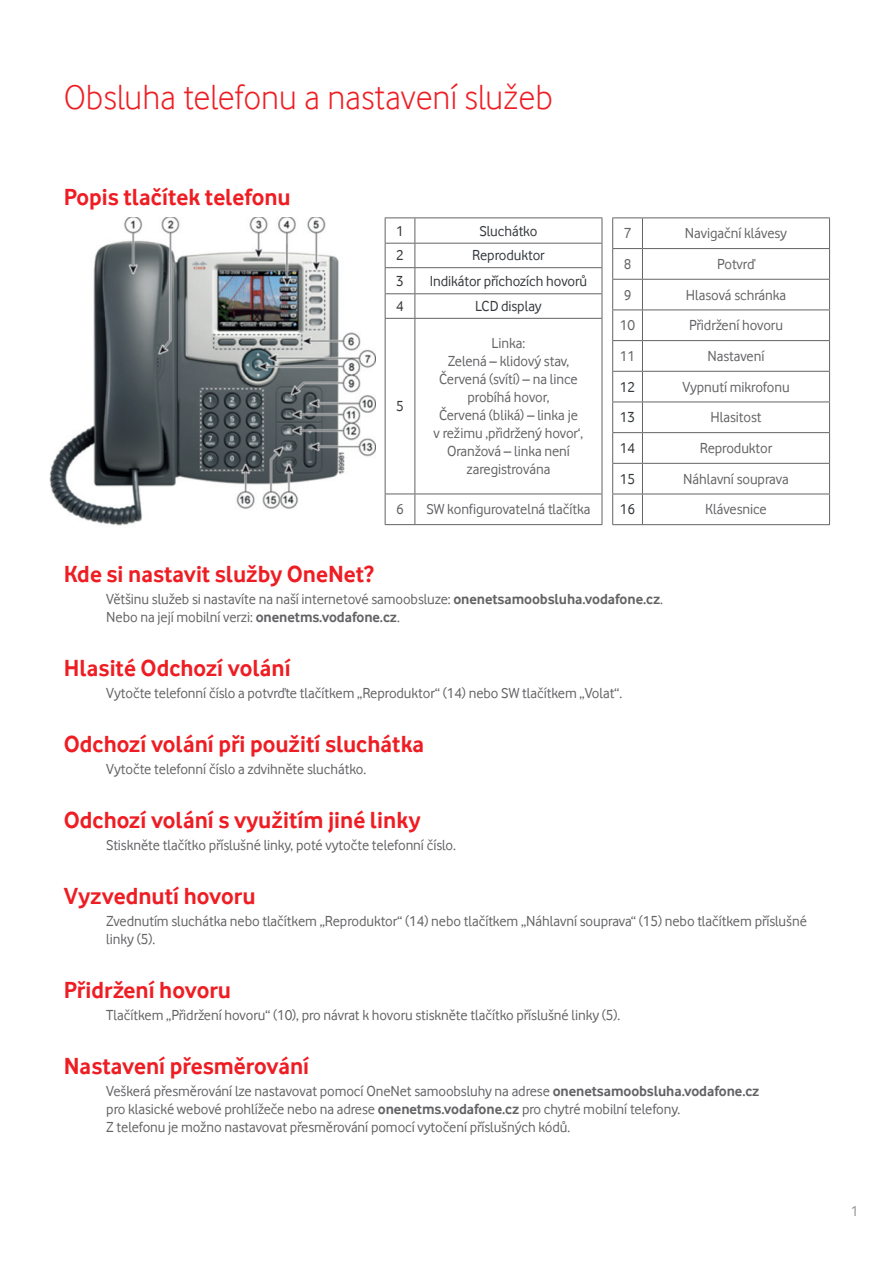
<style>
.page{position:relative;width:893px;height:1263px;background:#fff}
.page>*{position:absolute;margin:0;border:0;box-sizing:border-box;transform-origin:0 0}
.t1{font:36px "Vodafone Lt";color:#ee1d23}
.t2{font:700 24px "Vodafone Rg";color:#ee1d23}
.t3{font:15px/18px "Vodafone Rg";letter-spacing:-.005em;color:#636366}
.t4{font:15px "Vodafone Rg";letter-spacing:-.005em;color:#34383b}
.t5{font:15px "Vodafone Rg";color:#939598}
.s1{font-weight:700}
</style>
<div class="page">
<img style="left:49px;top:217px;width:326px;height:309px">
<hr style="left:385px;top:217px;width:30px;height:1px;background:#636366">
<hr style="left:415px;top:217px;width:187px;height:1px;background:#636366">
<hr style="left:385px;top:243px;width:30px;height:1px;background:#636366">
<hr style="left:415px;top:243px;width:187px;height:1px;background:#636366">
<hr style="left:385px;top:267px;width:30px;height:1px;background:#636366">
<hr style="left:415px;top:267px;width:187px;height:1px;background:#636366">
<hr style="left:385px;top:293px;width:30px;height:1px;background:#636366">
<svg style="left:385px;top:218px;width:1px;height:100px"></svg>
<hr style="left:415px;top:293px;width:187px;height:1px;background:#636366">
<svg style="left:414px;top:218px;width:1px;height:100px"></svg>
<svg style="left:602px;top:218px;width:1px;height:100px"></svg>
<hr style="left:385px;top:318px;width:30px;height:1px;background:#636366">
<hr style="left:385px;top:319px;width:1px;height:175px;background:#636366">
<hr style="left:415px;top:318px;width:187px;height:1px;background:#636366">
<hr style="left:414px;top:319px;width:1px;height:175px;background:#636366">
<hr style="left:602px;top:319px;width:1px;height:175px;background:#636366">
<hr style="left:385px;top:494px;width:30px;height:1px;background:#636366">
<hr style="left:385px;top:494px;width:1px;height:30px;background:#636366">
<hr style="left:415px;top:494px;width:187px;height:1px;background:#636366">
<hr style="left:414px;top:494px;width:1px;height:30px;background:#636366">
<hr style="left:602px;top:494px;width:1px;height:30px;background:#636366">
<hr style="left:385px;top:524px;width:217px;height:1px;background:#636366">
<hr style="left:612px;top:217px;width:30px;height:1px;background:#636366">
<hr style="left:612px;top:218px;width:1px;height:30px;background:#636366">
<hr style="left:642px;top:217px;width:188px;height:1px;background:#636366">
<hr style="left:642px;top:218px;width:1px;height:30px;background:#636366">
<hr style="left:829px;top:218px;width:1px;height:30px;background:#636366">
<hr style="left:612px;top:248px;width:30px;height:1px;background:#636366">
<hr style="left:612px;top:249px;width:1px;height:30px;background:#636366">
<hr style="left:642px;top:248px;width:188px;height:1px;background:#636366">
<hr style="left:642px;top:249px;width:1px;height:30px;background:#636366">
<hr style="left:829px;top:249px;width:1px;height:30px;background:#636366">
<hr style="left:612px;top:279px;width:30px;height:1px;background:#636366">
<hr style="left:612px;top:280px;width:1px;height:30px;background:#636366">
<hr style="left:642px;top:279px;width:188px;height:1px;background:#636366">
<hr style="left:642px;top:280px;width:1px;height:30px;background:#636366">
<hr style="left:829px;top:280px;width:1px;height:30px;background:#636366">
<hr style="left:612px;top:310px;width:30px;height:1px;background:#636366">
<hr style="left:612px;top:310px;width:1px;height:30px;background:#636366">
<hr style="left:642px;top:310px;width:188px;height:1px;background:#636366">
<hr style="left:642px;top:310px;width:1px;height:30px;background:#636366">
<hr style="left:829px;top:310px;width:1px;height:30px;background:#636366">
<hr style="left:612px;top:340px;width:30px;height:1px;background:#636366">
<hr style="left:612px;top:341px;width:1px;height:30px;background:#636366">
<hr style="left:642px;top:340px;width:188px;height:1px;background:#636366">
<hr style="left:642px;top:341px;width:1px;height:30px;background:#636366">
<hr style="left:829px;top:341px;width:1px;height:30px;background:#636366">
<hr style="left:612px;top:371px;width:30px;height:1px;background:#636366">
<hr style="left:612px;top:372px;width:1px;height:30px;background:#636366">
<hr style="left:642px;top:371px;width:188px;height:1px;background:#636366">
<hr style="left:642px;top:372px;width:1px;height:30px;background:#636366">
<hr style="left:829px;top:372px;width:1px;height:30px;background:#636366">
<hr style="left:612px;top:402px;width:30px;height:1px;background:#636366">
<hr style="left:612px;top:402px;width:1px;height:30px;background:#636366">
<hr style="left:642px;top:402px;width:188px;height:1px;background:#636366">
<hr style="left:642px;top:402px;width:1px;height:30px;background:#636366">
<hr style="left:829px;top:402px;width:1px;height:30px;background:#636366">
<hr style="left:612px;top:432px;width:30px;height:1px;background:#636366">
<hr style="left:612px;top:433px;width:1px;height:30px;background:#636366">
<hr style="left:642px;top:432px;width:188px;height:1px;background:#636366">
<hr style="left:642px;top:433px;width:1px;height:30px;background:#636366">
<hr style="left:829px;top:433px;width:1px;height:30px;background:#636366">
<hr style="left:612px;top:463px;width:30px;height:1px;background:#636366">
<hr style="left:612px;top:464px;width:1px;height:30px;background:#636366">
<hr style="left:642px;top:463px;width:188px;height:1px;background:#636366">
<hr style="left:642px;top:464px;width:1px;height:30px;background:#636366">
<hr style="left:829px;top:464px;width:1px;height:30px;background:#636366">
<hr style="left:612px;top:494px;width:30px;height:1px;background:#636366">
<hr style="left:612px;top:494px;width:1px;height:30px;background:#636366">
<hr style="left:642px;top:494px;width:188px;height:1px;background:#636366">
<hr style="left:642px;top:494px;width:1px;height:30px;background:#636366">
<hr style="left:829px;top:494px;width:1px;height:30px;background:#636366">
<hr style="left:612px;top:524px;width:218px;height:1px;background:#636366">
<h1 class="t1" style="left:64px;top:85px;width:491px">Obsluha telefonu a nastavení služeb</h1>
<h2 class="t2" style="left:64px;top:189px;width:229px">Popis tlačítek telefonu</h2>
<p class="t4" style="left:396px;top:225px;width:9px">1</p>
<p class="t4" style="left:479px;top:225px;width:59px">Sluchátko</p>
<p class="t4" style="left:396px;top:250px;width:9px">2</p>
<p class="t4" style="left:472px;top:250px;width:74px">Reproduktor</p>
<p class="t4" style="left:396px;top:276px;width:9px">3</p>
<p class="t4" style="left:430px;top:276px;width:159px">Indikátor příchozích hovorů</p>
<p class="t4" style="left:396px;top:301px;width:9px">4</p>
<p class="t4" style="left:475px;top:301px;width:68px">LCD display</p>
<p class="t4" style="left:396px;top:401px;width:9px">5</p>
<p class="t3" style="left:434px;top:336px;width:151px;text-align:center">Linka:<br>Zelená – klidový stav,<br>Červená (svítí) – na lince probíhá hovor,<br>Červená (bliká) – linka je<br>v režimu ‚přidržený hovor‘,<br>Oranžová – linka není zaregistrována</p>
<p class="t3" style="left:396px;top:502px;width:9px">6</p>
<p class="t3" style="left:426px;top:502px;width:166px">SW konfigurovatelná tlačítka</p>
<p class="t3" style="left:624px;top:226px;width:9px">7</p>
<p class="t3" style="left:685px;top:226px;width:104px">Navigační klávesy</p>
<p class="t3" style="left:624px;top:256px;width:9px">8</p>
<p class="t3" style="left:717px;top:256px;width:39px">Potvrď</p>
<p class="t3" style="left:624px;top:287px;width:9px">9</p>
<p class="t3" style="left:686px;top:287px;width:102px">Hlasová schránka</p>
<p class="t3" style="left:620px;top:318px;width:17px">10</p>
<p class="t3" style="left:689px;top:318px;width:95px">Přidržení hovoru</p>
<p class="t3" style="left:620px;top:348px;width:17px">11</p>
<p class="t3" style="left:707px;top:348px;width:58px">Nastavení</p>
<p class="t4" style="left:620px;top:382px;width:17px">12</p>
<p class="t3" style="left:682px;top:379px;width:109px">Vypnutí mikrofonu</p>
<p class="t4" style="left:620px;top:412px;width:17px">13</p>
<p class="t3" style="left:710px;top:410px;width:52px">Hlasitost</p>
<p class="t4" style="left:620px;top:443px;width:17px">14</p>
<p class="t3" style="left:700px;top:440px;width:74px">Reproduktor</p>
<p class="t4" style="left:620px;top:474px;width:17px">15</p>
<p class="t3" style="left:683px;top:471px;width:107px">Náhlavní souprava</p>
<p class="t4" style="left:620px;top:504px;width:17px">16</p>
<p class="t3" style="left:705px;top:502px;width:63px">Klávesnice</p>
<h2 class="t2" style="left:64px;top:566px;width:312px">Kde si nastavit služby OneNet?</h2>
<p class="t3" style="left:106px;top:591px;width:558px">Většinu služeb si nastavíte na naší internetové samoobsluze: <span class="s1">onenetsamoobsluha.vodafone.cz</span>.<br>Nebo na její mobilní verzi: <span class="s1">onenetms.vodafone.cz</span>.</p>
<h2 class="t2" style="left:64px;top:660px;width:228px">Hlasité Odchozí volání</h2>
<p class="t3" style="left:106px;top:685px;width:517px">Vytočte telefonní číslo a potvrďte tlačítkem „Reproduktor“ (14) nebo SW tlačítkem „Volat“.</p>
<h2 class="t2" style="left:64px;top:736px;width:362px">Odchozí volání při použití sluchátka</h2>
<p class="t3" style="left:106px;top:761px;width:261px">Vytočte telefonní číslo a zdvihněte sluchátko.</p>
<h2 class="t2" style="left:64px;top:812px;width:358px">Odchozí volání s využitím jiné linky</h2>
<p class="t3" style="left:106px;top:837px;width:351px">Stiskněte tlačítko příslušné linky, poté vytočte telefonní číslo.</p>
<h2 class="t2" style="left:64px;top:888px;width:193px">Vyzvednutí hovoru</h2>
<p class="t3" style="left:106px;top:913px;width:702px">Zvednutím sluchátka nebo tlačítkem „Reproduktor“ (14) nebo tlačítkem „Náhlavní souprava“ (15) nebo tlačítkem příslušné linky (5).</p>
<h2 class="t2" style="left:64px;top:982px;width:169px">Přidržení hovoru</h2>
<p class="t3" style="left:106px;top:1007px;width:516px">Tlačítkem „Přidržení hovoru“ (10), pro návrat k hovoru stiskněte tlačítko příslušné linky (5).</p>
<h2 class="t2" style="left:64px;top:1058px;width:247px">Nastavení přesměrování</h2>
<p class="t3" style="left:106px;top:1083px;width:655px">Veškerá přesměrování lze nastavovat pomocí OneNet samoobsluhy na adrese <span class="s1">onenetsamoobsluha.vodafone.cz </span>pro klasické webové prohlížeče nebo na adrese <span class="s1">onenetms.vodafone.cz</span> pro chytré mobilní telefony.<br>Z telefonu je možno nastavovat přesměrování pomocí vytočení příslušných kódů.</p>
<p class="t5" style="left:851px;top:1206px;width:9px">1</p>
</div>
